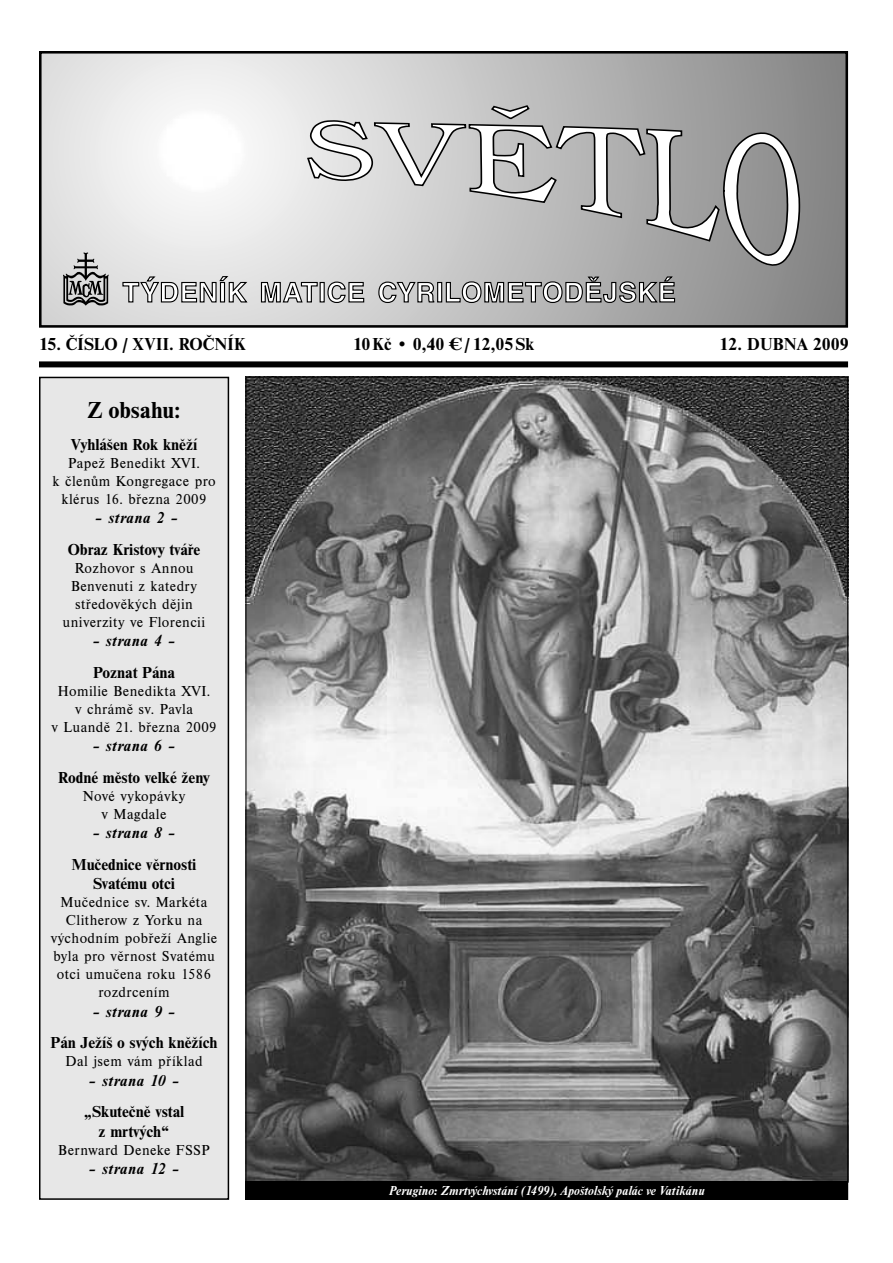
<style>
.page{position:relative;width:893px;height:1263px;background:#fff}
.page>*{position:absolute;margin:0;border:0;box-sizing:border-box;transform-origin:0 0}
.t1{font:700 24px "Nimbus Rom DEE";letter-spacing:-.005em;color:#000}
.t2{font:700 18px "Nimbus Rom DEE";color:#000}
.t3{font:700 16.5px/19.5px "Nimbus Rom DEE";letter-spacing:-.005em;color:#000;text-align:center}
.t4{font:italic 700 16.5px "Nimbus Rom DEE";letter-spacing:.025em;color:#000}
.t5{font:15px/18px "Nimbus Rom DEE";letter-spacing:.025em;color:#000;text-align:center}
.t6{font:italic 700 13.5px "Nimbus Rom DEE";color:#fff}
.s1{font-family:"Times"}
</style>
<div class="page">
<img style="left:248px;top:379px;width:598px;height:802px">
<div style="left:40px;top:377px;width:188px;height:822px;background:#e7e7e7"></div>
<div style="left:39px;top:377px;width:190px;height:823px;border:2px solid #000"></div>
<div style="left:39px;top:361px;width:809px;height:6px;background:#000"></div>
<svg style="left:43px;top:55px;width:801px;height:269px;background:#c3c3c3"></svg>
<div style="left:39px;top:51px;width:809px;height:277px;border:3px solid #000"></div>
<svg style="left:63px;top:253px;width:46px;height:53px;background:#929292"></svg>
<svg style="left:122px;top:104px;width:679px;height:346px"></svg>
<div style="left:246px;top:1181px;width:602px;height:19px;background:#000"></div>
<p class="t2" style="left:39px;top:337px;width:208px">15. ČÍSLO / XVII. ROČNÍK</p>
<p class="t2" style="left:353px;top:337px;width:183px">10 Kč • 0,40 <span class="s1">€</span> / 12,05 Sk</p>
<p class="t2" style="left:719px;top:337px;width:131px">12. DUBNA 2009</p>
<h1 class="t1" style="left:87px;top:401px;width:95px">Z obsahu:</h1>
<p class="t3" style="left:71px;top:436px;width:128px">Vyhlášen Rok kněží</p>
<p class="t5" style="left:53px;top:455px;width:165px">Papež Benedikt XVI.<br>k členům Kongregace pro klérus 16. března 2009</p>
<p class="t4" style="left:95px;top:511px;width:85px">– strana 2 –</p>
<p class="t3" style="left:68px;top:541px;width:134px">Obraz Kristovy tváře</p>
<p class="t5" style="left:63px;top:560px;width:144px">Rozhovor s Annou<br>Benvenuti z katedry středověkých dějin univerzity ve Florencii</p>
<p class="t4" style="left:92px;top:634px;width:85px">– strana 4 –</p>
<p class="t3" style="left:93px;top:664px;width:83px">Poznat Pána</p>
<p class="t5" style="left:52px;top:683px;width:166px">Homilie Benedikta XVI.<br>v chrámě sv. Pavla<br>v Luandě 21. března 2009</p>
<p class="t4" style="left:92px;top:739px;width:85px">– strana 6 –</p>
<p class="t3" style="left:58px;top:769px;width:153px">Rodné město velké ženy</p>
<p class="t5" style="left:83px;top:788px;width:104px">Nové vykopávky v Magdale</p>
<p class="t4" style="left:92px;top:826px;width:85px">– strana 8 –</p>
<p class="t3" style="left:72px;top:856px;width:126px">Mučednice věrnosti<br>Svatému otci</p>
<p class="t5" style="left:51px;top:894px;width:168px">Mučednice sv. Markéta<br>Clitherow z Yorku na východním pobřeží Anglie byla pro věrnost Svatému otci umučena roku 1586 rozdrcením</p>
<p class="t4" style="left:92px;top:1005px;width:85px">– strana 9 –</p>
<p class="t3" style="left:51px;top:1034px;width:168px">Pán Ježíš o svých kněžích</p>
<p class="t5" style="left:66px;top:1053px;width:138px">Dal jsem vám příklad</p>
<p class="t4" style="left:89px;top:1074px;width:92px">– strana 10 –</p>
<p class="t3" style="left:84px;top:1103px;width:102px">„Skutečně vstal z mrtvých“</p>
<p class="t5" style="left:58px;top:1142px;width:153px">Bernward Deneke FSSP</p>
<p class="t4" style="left:89px;top:1162px;width:92px">– strana 12 –</p>
<p class="t6" style="left:389px;top:1185px;width:317px">Perugino: Zmrtvýchvstání (1499), Apoštolský palác ve Vatikánu</p>
</div>
